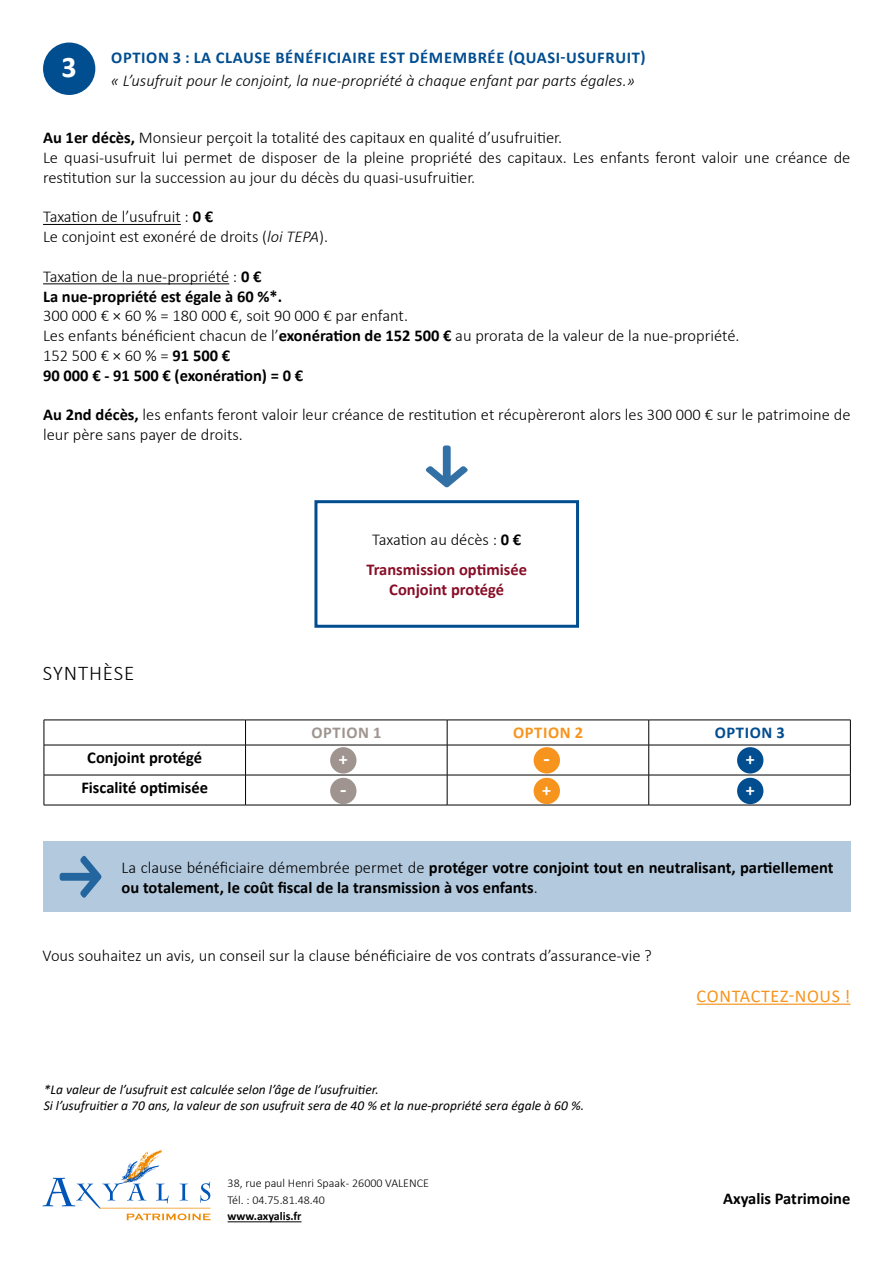
<style>
.page{position:relative;width:893px;height:1263px;background:#fff}
.page>*{position:absolute;margin:0;border:0;box-sizing:border-box;transform-origin:0 0}
.t1{font:700 30px "Calibri";color:#fff}
.t2{font:300 21px "Calibri";letter-spacing:.04em;color:#000}
.t3{font:700 21px "Calibri";color:#fff}
.t4{font:18px "Calibri";letter-spacing:.04em;color:#f7941d}
.t5{font:700 18px "Calibri";color:#fff}
.t6{font:300 16.5px/19.8px "Calibri";color:#000}
.t7{font:700 16.5px/19.8px "Calibri";color:#000}
.t8{font:italic 300 16.5px "Calibri";color:#000}
.t9{font:700 16.5px "Calibri";letter-spacing:.04em;color:#004d90}
.t10{font:700 16.5px/30.6px "Calibri";color:#880d27;text-align:center}
.t11{font:700 16.5px "Calibri";letter-spacing:.04em;color:#9f9490}
.t12{font:700 16.5px "Calibri";letter-spacing:.04em;color:#f7941d}
.t13{font:italic 13.5px/16.2px "Calibri";color:#000}
.t14{font:300 12px/16.5px "Calibri";color:#000}
.t15{font:700 12px "Calibri";color:#000}
.s1{font-weight:700}
.s2{font-style:italic}
.s3{font-weight:300}
.s4{font-weight:300;color:#000}
.s5{color:#000}
</style>
<div class="page">
<hr style="left:44px;top:720px;width:202px;height:1px;background:#000">
<svg style="left:44px;top:720px;width:1px;height:25px"></svg>
<hr style="left:246px;top:720px;width:201px;height:1px;background:#000">
<svg style="left:245px;top:720px;width:1px;height:25px"></svg>
<hr style="left:447px;top:720px;width:202px;height:1px;background:#000">
<svg style="left:447px;top:720px;width:1px;height:25px"></svg>
<hr style="left:649px;top:720px;width:201px;height:1px;background:#000">
<svg style="left:648px;top:720px;width:1px;height:25px"></svg>
<svg style="left:850px;top:720px;width:1px;height:25px"></svg>
<hr style="left:44px;top:745px;width:202px;height:1px;background:#000">
<hr style="left:44px;top:745px;width:1px;height:30px;background:#000">
<hr style="left:246px;top:745px;width:201px;height:1px;background:#000">
<hr style="left:245px;top:745px;width:1px;height:30px;background:#000">
<hr style="left:447px;top:745px;width:202px;height:1px;background:#000">
<hr style="left:447px;top:745px;width:1px;height:30px;background:#000">
<hr style="left:649px;top:745px;width:201px;height:1px;background:#000">
<hr style="left:648px;top:745px;width:1px;height:30px;background:#000">
<hr style="left:850px;top:745px;width:1px;height:30px;background:#000">
<hr style="left:44px;top:775px;width:202px;height:1px;background:#000">
<hr style="left:44px;top:775px;width:1px;height:30px;background:#000">
<hr style="left:246px;top:775px;width:201px;height:1px;background:#000">
<hr style="left:245px;top:775px;width:1px;height:30px;background:#000">
<hr style="left:447px;top:775px;width:202px;height:1px;background:#000">
<hr style="left:447px;top:775px;width:1px;height:30px;background:#000">
<hr style="left:649px;top:775px;width:201px;height:1px;background:#000">
<hr style="left:648px;top:775px;width:1px;height:30px;background:#000">
<hr style="left:850px;top:775px;width:1px;height:30px;background:#000">
<hr style="left:44px;top:805px;width:202px;height:1px;background:#000">
<hr style="left:246px;top:805px;width:201px;height:1px;background:#000">
<hr style="left:447px;top:805px;width:202px;height:1px;background:#000">
<hr style="left:649px;top:805px;width:201px;height:1px;background:#000">
<div style="left:737px;top:747px;width:26px;height:26px;background:#004d90;border-radius:50%"></div>
<div style="left:737px;top:778px;width:26px;height:26px;background:#004d90;border-radius:50%"></div>
<div style="left:534px;top:778px;width:26px;height:26px;background:#f7941d;border-radius:50%"></div>
<div style="left:534px;top:747px;width:26px;height:26px;background:#f7941d;border-radius:50%"></div>
<div style="left:330px;top:747px;width:26px;height:26px;background:#9f9490;border-radius:50%"></div>
<div style="left:330px;top:778px;width:26px;height:26px;background:#9f9490;border-radius:50%"></div>
<div style="left:43px;top:841px;width:807px;height:71px;background:#b3c9dd"></div>
<svg style="left:60px;top:856px;width:41px;height:42px"></svg>
<div style="left:43px;top:43px;width:52px;height:52px;background:#004d90;border-radius:50%"></div>
<hr style="left:43px;top:224px;width:138px;height:1px;background:#000">
<hr style="left:43px;top:283px;width:186px;height:1px;background:#000">
<div style="left:314px;top:500px;width:265px;height:128px;border:3px solid #004d90"></div>
<svg style="left:426px;top:445px;width:42px;height:42px"></svg>
<hr style="left:697px;top:1003px;width:153px;height:2px;background:#f7941d">
<hr style="left:228px;top:1221px;width:74px;height:1px;background:#000">
<svg style="left:43px;top:1149px;width:168px;height:71px"></svg>
<h1 class="t1" style="left:62px;top:46px;width:17px">3</h1>
<p class="t9" style="left:111px;top:46px;width:536px">OPTION 3 : LA CLAUSE BÉNÉFICIAIRE EST DÉMEMBRÉE (QUASI-USUFRUIT)</p>
<p class="t8" style="left:111px;top:71px;width:525px">« L’usufruit pour le conjoint, la nue-propriété à chaque enfant par parts égales.»</p>
<p class="t6" style="left:43px;top:128px;width:809px"><span class="s1">Au 1er décès,</span> Monsieur perçoit la totalité des capitaux en qualité d’usufruitier.<br>Le quasi-usufruit lui permet de disposer de la pleine propriété des capitaux. Les enfants feront valoir une créance de restitution sur la succession au jour du décès du quasi-usufruitier.</p>
<p class="t6" style="left:43px;top:207px;width:286px">Taxation de l’usufruit : <span class="s1">0 €<br></span>Le conjoint est exonéré de droits (<span class="s2">loi TEPA</span>).</p>
<p class="t7" style="left:43px;top:266px;width:241px"><span class="s3">Taxation de la nue-propriété :</span> 0 €<br>La nue-propriété est égale à 60 %*.</p>
<p class="t6" style="left:43px;top:306px;width:698px">300 000 € × 60 % = 180 000 €, soit 90 000 € par enfant.<br>Les enfants bénéficient chacun de l’<span class="s1">exonération de 152 500 €</span> au prorata de la valeur de la nue-propriété.<br>152 500 € × 60 % = <span class="s1">91 500 €<br>90 000 € - 91 500 € (exonération) = 0 €</span></p>
<p class="t6" style="left:43px;top:405px;width:809px"><span class="s1">Au 2nd décès,</span> les enfants feront valoir leur créance de restitution et récupèreront alors les 300 000 € sur le patrimoine de leur père sans payer de droits.</p>
<p class="t2" style="left:43px;top:660px;width:93px">SYNTHÈSE</p>
<p class="t10" style="left:366px;top:524px;width:162px"><span class="s4">Taxation au décès :</span> <span class="s5">0 €<br></span>Transmission optimisée</p>
<p class="t10" style="left:389px;top:574px;width:116px">Conjoint protégé</p>
<p class="t11" style="left:311px;top:721px;width:72px">OPTION 1</p>
<p class="t12" style="left:513px;top:721px;width:72px">OPTION 2</p>
<p class="t9" style="left:715px;top:721px;width:72px">OPTION 3</p>
<p class="t7" style="left:81px;top:743px;width:128px;line-height:30px;text-align:center">Conjoint protégé<br>Fiscalité optimisée</p>
<p class="t5" style="left:746px;top:747px;width:10px">+</p>
<p class="t5" style="left:339px;top:747px;width:10px">+</p>
<p class="t3" style="left:544px;top:744px;width:8px">-</p>
<p class="t3" style="left:340px;top:774px;width:8px">-</p>
<p class="t5" style="left:542px;top:777px;width:10px">+</p>
<p class="t5" style="left:746px;top:777px;width:10px">+</p>
<p class="t7" style="left:122px;top:857px;width:713px"><span class="s3">La clause bénéficiaire démembrée permet de</span> protéger votre conjoint tout en neutralisant, partiellement ou totalement, le coût fiscal de la transmission à vos enfants<span class="s3">.</span></p>
<p class="t6" style="left:43px;top:945px;width:611px">Vous souhaitez un avis, un conseil sur la clause bénéficiaire de vos contrats d’assurance-vie ?</p>
<p class="t13" style="left:44px;top:1081px;width:542px">*La valeur de l’usufruit est calculée selon l’âge de l’usufruitier.<br>Si l’usufruitier a 70 ans, la valeur de son usufruit sera de 40 % et la nue-propriété sera égale à 60 %.</p>
<p class="t14" style="left:228px;top:1175px;width:203px">38, rue paul Henri Spaak - 26000 VALENCE<br>Tél. : 04.75.81.48.40</p>
<p class="t15" style="left:228px;top:1208px;width:75px">www.axyalis.fr</p>
<p class="t4" style="left:697px;top:984px;width:155px">CONTACTEZ-NOUS !</p>
<p class="t7" style="left:723px;top:1188px;width:129px">Axyalis Patrimoine</p>
</div>
